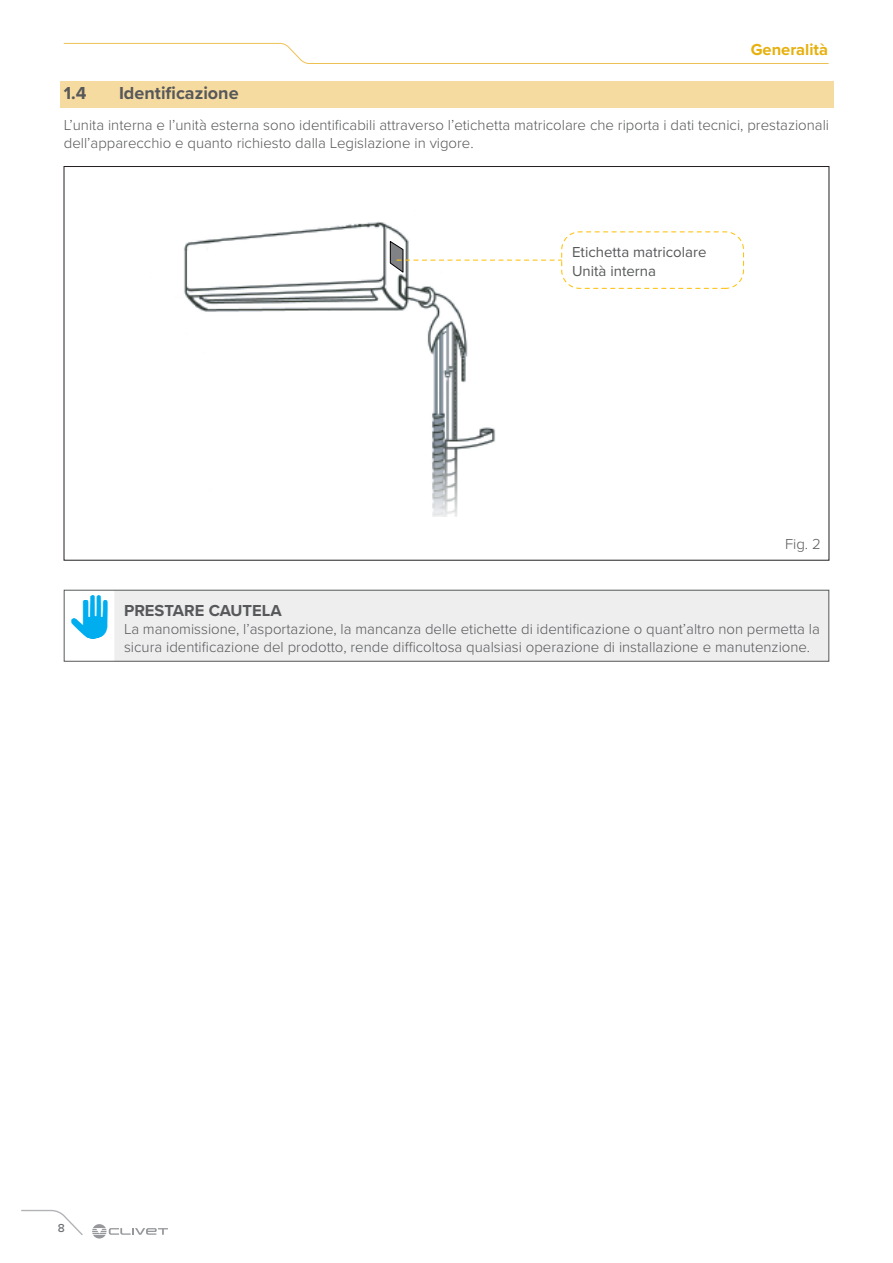
<style>
.page{position:relative;width:893px;height:1263px;background:#fff}
.page>*{position:absolute;margin:0;border:0;box-sizing:border-box;transform-origin:0 0}
.t1{font:40.5px "DOCUTEC Simboli";color:#00aeef}
.t2{font:700 18px "Proxima Nova";color:#57585a}
.t3{font:700 16.5px "Proxima Nova";color:#57585a}
.t4{font:700 16.5px "Proxima Nova";color:#e6b00d}
.Testo_importante{font:300 15px/18px "Proxima Nova";color:#57585a}
.Testo{font:300 15px/18px "Proxima Nova";color:#57585a}
.t5{font:15px/18.9px "Proxima Nova";color:#57585a}
.t6{font:500 12px "Proxima Nova";color:#6c6d70}
</style>
<div class="page">
<svg style="left:21px;top:1209px;width:62px;height:26px"></svg>
<svg style="left:92px;top:1224px;width:76px;height:14px"></svg>
<svg style="left:63px;top:43px;width:766px;height:21px"></svg>
<div style="left:60px;top:81px;width:773px;height:26px;background:#f6dba0"></div>
<img style="left:184px;top:221px;width:391px;height:295px">
<svg style="left:390px;top:241px;width:172px;height:32px"></svg>
<div style="left:561px;top:231px;width:183px;height:58px;border:1px dashed #fec210;border-radius:18px"></div>
<div style="left:572px;top:238px;width:157px;height:45px;background:#fff"></div>
<div style="left:63px;top:589px;width:773px;height:73px;background:linear-gradient(to right,#f2f2f3,#ececed)"></div>
<div style="left:64px;top:590px;width:765px;height:72px;border:1px solid #57585a"></div>
<p class="t4" style="left:751px;top:37px;width:79px">Generalità</p>
<p class="t2" style="left:64px;top:80px;width:24px">1.4</p>
<p class="t2" style="left:119px;top:80px;width:121px">Identificazione</p>
<p class="Testo" style="left:64px;top:115px;width:767px">L’unita interna e l’unità esterna sono identificabili attraverso l’etichetta matricolare che riporta i dati tecnici, prestazionali dell’apparecchio e quanto richiesto dalla Legislazione in vigore.</p>
<p class="t5" style="left:572px;top:242px;width:136px">Etichetta matricolare<br>Unità interna</p>
<p class="Testo_importante" style="left:785px;top:534px;width:37px">Fig. 2</p>
<p class="t1" style="left:69px;top:595px;width:44px">m</p>
<p class="t3" style="left:124px;top:598px;width:159px">PRESTARE CAUTELA</p>
<p class="Testo_importante" style="left:124px;top:619px;width:697px">La manomissione, l’asportazione, la mancanza delle etichette di identificazione o quant’altro non permetta la sicura identificazione del prodotto, rende difficoltosa qualsiasi operazione di installazione e manutenzione.</p>
<p class="t6" style="left:58px;top:1219px;width:9px">8</p>
</div>
